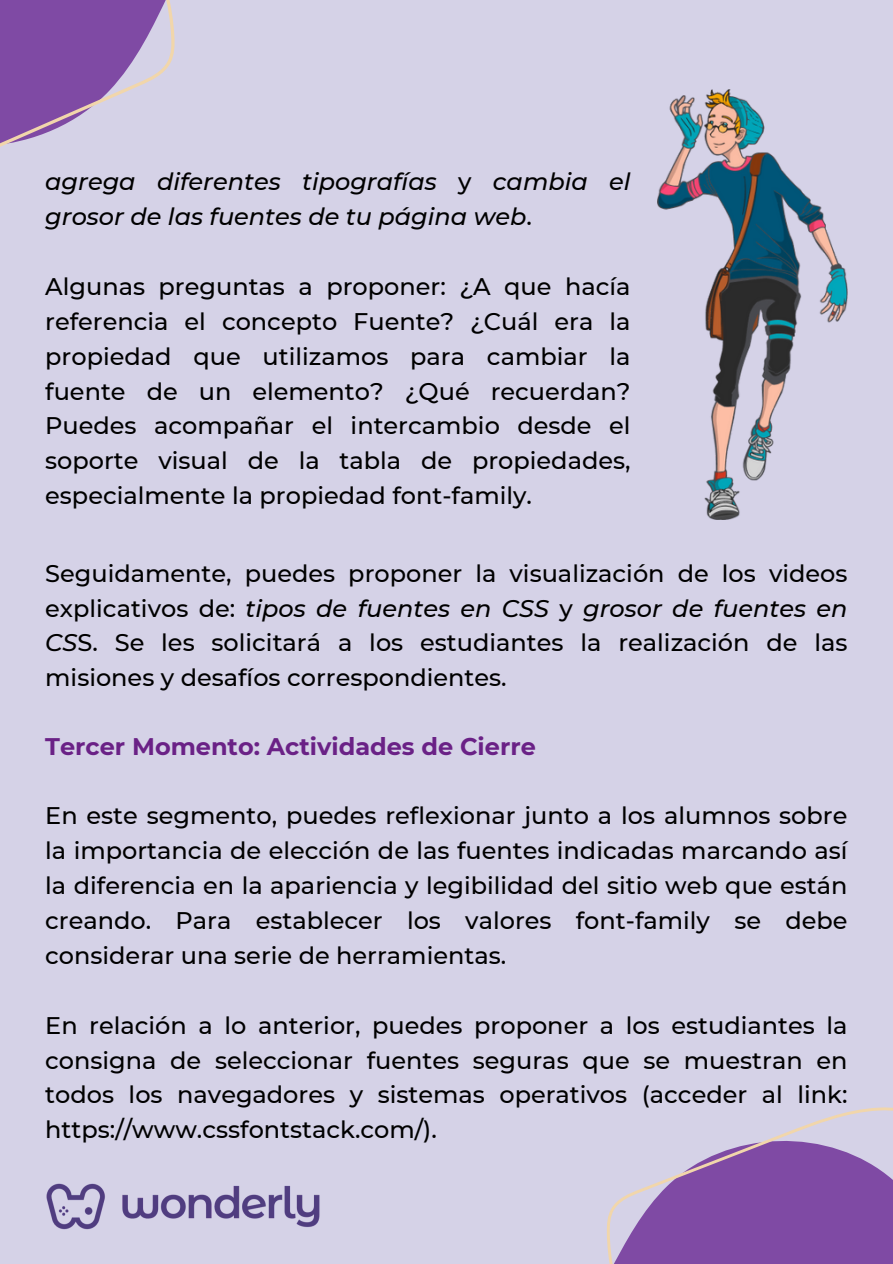
<style>
.page{position:relative;width:893px;height:1264px;background:#fff}
.page>*{position:absolute;margin:0;border:0;box-sizing:border-box;transform-origin:0 0}
.t1{font:500 24px/34.8px "Montserrat";color:#000;text-align:justify}
.t2{font:italic 500 24px/34.8px "Montserrat";color:#000}
.t3{font:700 24px "Montserrat";color:#6a2186}
.s1{font-style:normal}
.s2{font-style:italic}
</style>
<div class="page">
<div style="left:0;top:0;width:892px;height:1263px;background:#d5d2e7"></div>
<svg style="left:607px;top:1107px;width:285px;height:156px"></svg>
<svg style="left:0;top:0;width:175px;height:147px"></svg>
<img style="left:46px;top:1183px;width:274px;height:47px">
<img style="left:657px;top:89px;width:190px;height:430px">
<h1 class="t2" style="left:45px;top:164px;width:586px">agrega diferentes tipografías <span class="s1">y</span> cambia el grosor de las fuentes de tu página web<span class="s1">.</span></h1>
<p class="t1" style="left:45px;top:269px;width:586px">Algunas preguntas a proponer: ¿A que hacía referencia el concepto Fuente? ¿Cuál era la propiedad que utilizamos para cambiar la fuente de un elemento? ¿Qué recuerdan?<br>Puedes acompañar el intercambio desde el soporte visual de la tabla de propiedades, especialmente la propiedad font-family.</p>
<p class="t1" style="left:45px;top:555px;width:803px">Seguidamente, puedes proponer la visualización de los videos explicativos de: <span class="s2">tipos de fuentes en CSS</span> y <span class="s2">grosor de fuentes en CS</span>S. Se les solicitará a los estudiantes la realización de las misiones y desafíos correspondientes.</p>
<p class="t3" style="left:45px;top:731px;width:492px">Tercer Momento: Actividades de Cierre</p>
<h1 class="t1" style="left:45px;top:798px;width:803px">En este segmento, puedes reflexionar junto a los alumnos sobre la importancia de elección de las fuentes indicadas marcando así la diferencia en la apariencia y legibilidad del sitio web que están creando. Para establecer los valores font-family se debe considerar una serie de herramientas.</h1>
<h1 class="t1" style="left:45px;top:1007px;width:803px">En relación a lo anterior, puedes proponer a los estudiantes la consigna de seleccionar fuentes seguras que se muestran en todos los navegadores y sistemas operativos (acceder al link: https://www.cssfontstack.com/).</h1>
</div>
